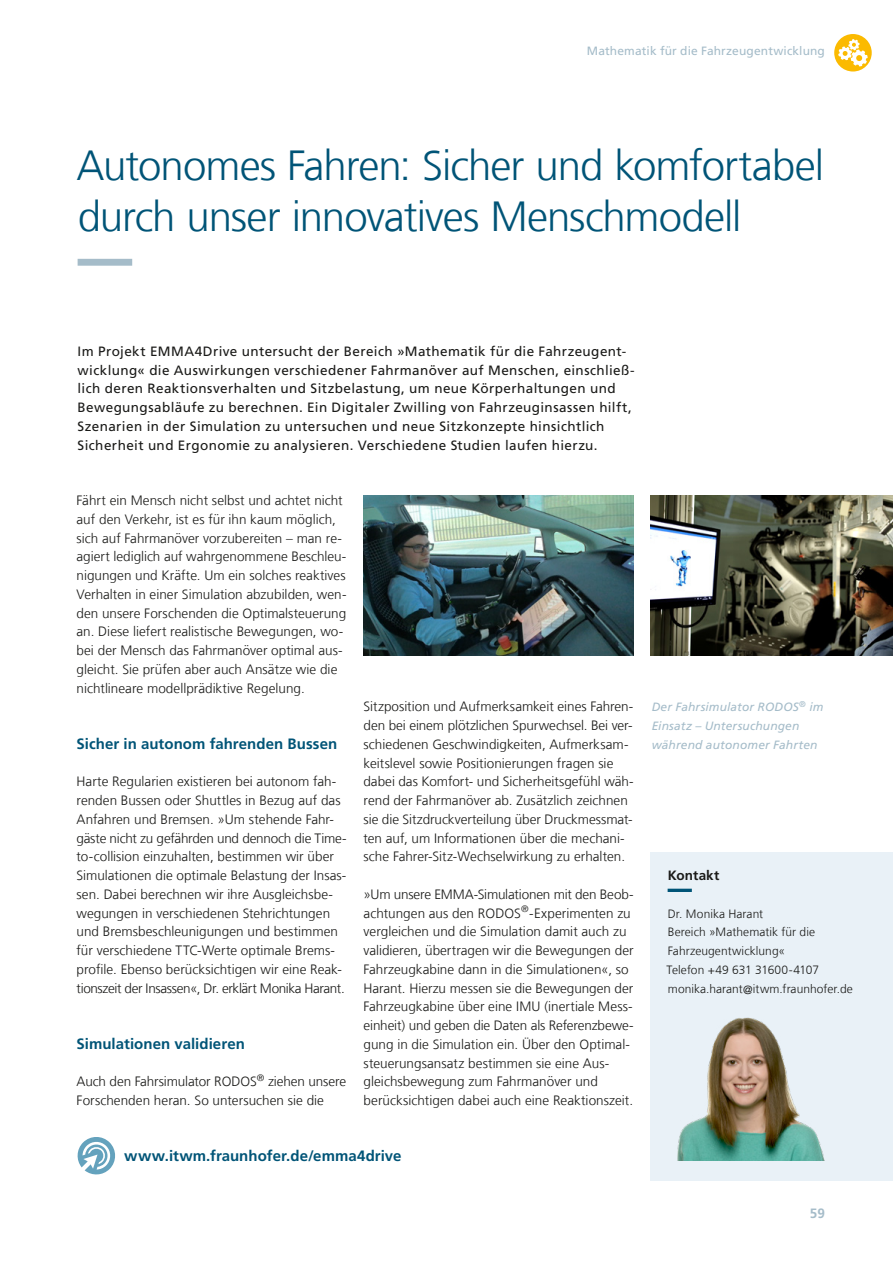
<style>
.page{position:relative;width:893px;height:1263px;background:#fff}
.page>*{position:absolute;margin:0;border:0;box-sizing:border-box;transform-origin:0 0}
.Ueberschrift_28_33_6_blue_grey_Linie_unt{font:300 42px/50.4px "Frutiger LT Com";letter-spacing:-.025em;color:#005477}
.Zwischenueberschrift_10_12_5_steel_blue_{font:700 15px "Frutiger LT Com";letter-spacing:.005em;color:#005477}
.Fliesstext_9_12_5_schwarz{font:300 13.5px/18.8px "Frutiger LT Com";color:#1a1a18}
.Introtext_9_12_5_schwarz{font:13.5px/18.8px "Frutiger LT Com";letter-spacing:.03em;color:#1a1a18}
.Infokasten_klein_Ueberschrift_9_12_5_sch{font:700 13.5px "Frutiger LT Com";letter-spacing:.005em;color:#1a1a18}
.t1{font:700 13.5px "Frutiger LT Com";color:#a5bcc9}
.Infokasten_klein_Fliesstext_8_12_5_schwa{font:300 12px/18.8px "Frutiger LT Com";letter-spacing:.005em;color:#1a1a18}
.Bildtext_Marginal_8_12_5_grey{font:italic 12px/18.8px "Frutiger LT Com";letter-spacing:.01em;color:#a5bcc9}
.Kolumne{font:12px "Frutiger LT Com";letter-spacing:.01em;color:#a5bcc9}
</style>
<div class="page">
<svg style="left:77px;top:1137px;width:38px;height:38px"></svg>
<svg style="left:834px;top:34px;width:38px;height:38px"></svg>
<div style="left:651px;top:852px;width:242px;height:328px;background:#e9f1f7"></div>
<svg style="left:668px;top:889px;width:24px;height:3px"></svg>
<img style="left:677px;top:1017px;width:148px;height:144px">
<svg style="left:78px;top:259px;width:55px;height:7px"></svg>
<img style="left:651px;top:496px;width:242px;height:159px">
<img style="left:364px;top:496px;width:270px;height:159px">
<p class="Kolumne" style="left:587px;top:44px;width:240px">Mathematik für die Fahrzeugentwicklung</p>
<p class="Ueberschrift_28_33_6_blue_grey_Linie_unt" style="left:77px;top:141px;width:749px">Autonomes Fahren: Sicher und komfortabel durch unser innovatives Menschmodell</p>
<p class="Introtext_9_12_5_schwarz" style="left:78px;top:342px;width:559px">Im Projekt EMMA4Drive untersucht der Bereich »Mathematik für die Fahrzeugent&shy;wicklung« die Auswirkungen verschiedener Fahrmanöver auf Menschen, einschließ&shy;lich deren Reaktionsverhalten und Sitzbelastung, um neue Körperhaltungen und Bewegungsabläufe zu berechnen. Ein Digitaler Zwilling von Fahrzeuginsassen hilft, Szenarien in der Simulation zu untersuchen und neue Sitzkonzepte hinsichtlich Sicherheit und Ergonomie zu analysieren. Verschiedene Studien laufen hierzu.</p>
<p class="Fliesstext_9_12_5_schwarz" style="left:77px;top:491px;width:272px">Fährt ein Mensch nicht selbst und achtet nicht auf den Verkehr, ist es für ihn kaum möglich, sich auf Fahrmanöver vorzubereiten – man re&shy;agiert lediglich auf wahrgenommene Beschleu&shy;nigungen und Kräfte. Um ein solches reaktives Verhalten in einer Simulation abzubilden, wen&shy;den unsere Forschenden die Optimalsteuerung an. Diese liefert realistische Bewegungen, wo&shy;bei der Mensch das Fahrmanöver optimal aus&shy;gleicht. Sie prüfen aber auch Ansätze wie die nichtlineare modellprädiktive Regelung.</p>
<p class="Zwischenueberschrift_10_12_5_steel_blue_" style="left:77px;top:735px;width:262px">Sicher in autonom fahrenden Bussen</p>
<p class="Fliesstext_9_12_5_schwarz" style="left:77px;top:772px;width:272px">Harte Regularien existieren bei autonom fah&shy;renden Bussen oder Shuttles in Bezug auf das Anfahren und Bremsen. »Um stehende Fahr&shy;gäste nicht zu gefährden und dennoch die Time&shy;to-collision einzuhalten, bestimmen wir über Simulationen die optimale Belastung der Insas&shy;sen. Dabei berechnen wir ihre Ausgleichsbe&shy;wegungen in verschiedenen Stehrichtungen und Bremsbeschleunigungen und bestimmen für verschiedene TTC-Werte optimale Brems&shy;profile. Ebenso berücksichtigen wir eine Reak&shy;tionszeit der Insassen«, Dr. erklärt Monika Harant.</p>
<p class="Zwischenueberschrift_10_12_5_steel_blue_" style="left:77px;top:1035px;width:170px">Simulationen validieren</p>
<p class="Fliesstext_9_12_5_schwarz" style="left:77px;top:1072px;width:271px">Auch den Fahrsimulator RODOS<sup>®</sup> ziehen unsere<br>Forschenden heran. So untersuchen sie die</p>
<p class="Fliesstext_9_12_5_schwarz" style="left:364px;top:697px;width:272px">Sitzposition und Aufmerksamkeit eines Fahren&shy;den bei einem plötzlichen Spurwechsel. Bei ver&shy;schiedenen Geschwindigkeiten, Aufmerksam&shy;keitslevel sowie Positionierungen fragen sie dabei das Komfort- und Sicherheitsgefühl wäh&shy;rend der Fahrmanöver ab. Zusätzlich zeichnen sie die Sitzdruckverteilung über Druckmessmat&shy;ten auf, um Informationen über die mechani&shy;sche Fahrer-Sitz-Wechselwirkung zu erhalten.</p>
<p class="Fliesstext_9_12_5_schwarz" style="left:364px;top:885px;width:272px">»Um unsere EMMA-Simulationen mit den Beob&shy;achtungen aus den RODOS<sup>®</sup>-Experimenten zu vergleichen und die Simulation damit auch zu validieren, übertragen wir die Bewegungen der Fahrzeugkabine dann in die Simulationen«, so Harant. Hierzu messen sie die Bewegungen der Fahrzeugkabine über eine IMU (inertiale Mess&shy;einheit) und geben die Daten als Referenzbewe&shy;gung in die Simulation ein. Über den Optimal&shy;steuerungsansatz bestimmen sie eine Aus&shy;gleichsbewegung zum Fahrmanöver und berücksichtigen dabei auch eine Reaktionszeit.</p>
<p class="Zwischenueberschrift_10_12_5_steel_blue_" style="left:124px;top:1147px;width:279px">www.itwm.fraunhofer.de/emma4drive</p>
<p class="Bildtext_Marginal_8_12_5_grey" style="left:652px;top:698px;width:173px">Der Fahrsimulator RODOS<sup>®</sup> im<br>Einsatz – Untersuchungen während autonomer Fahrten</p>
<p class="Infokasten_klein_Ueberschrift_9_12_5_sch" style="left:668px;top:867px;width:53px">Kontakt</p>
<p class="Infokasten_klein_Fliesstext_8_12_5_schwa" style="left:667px;top:904px;width:154px">Dr. Monika Harant<br>Bereich »Mathematik für die<br>Fahrzeugentwicklung«<br>Telefon +49 631 31600-4107</p>
<p class="Infokasten_klein_Fliesstext_8_12_5_schwa" style="left:668px;top:979px;width:186px">monika.harant@itwm.fraunhofer.de</p>
<p class="t1" style="left:810px;top:1205px;width:17px">59</p>
</div>
